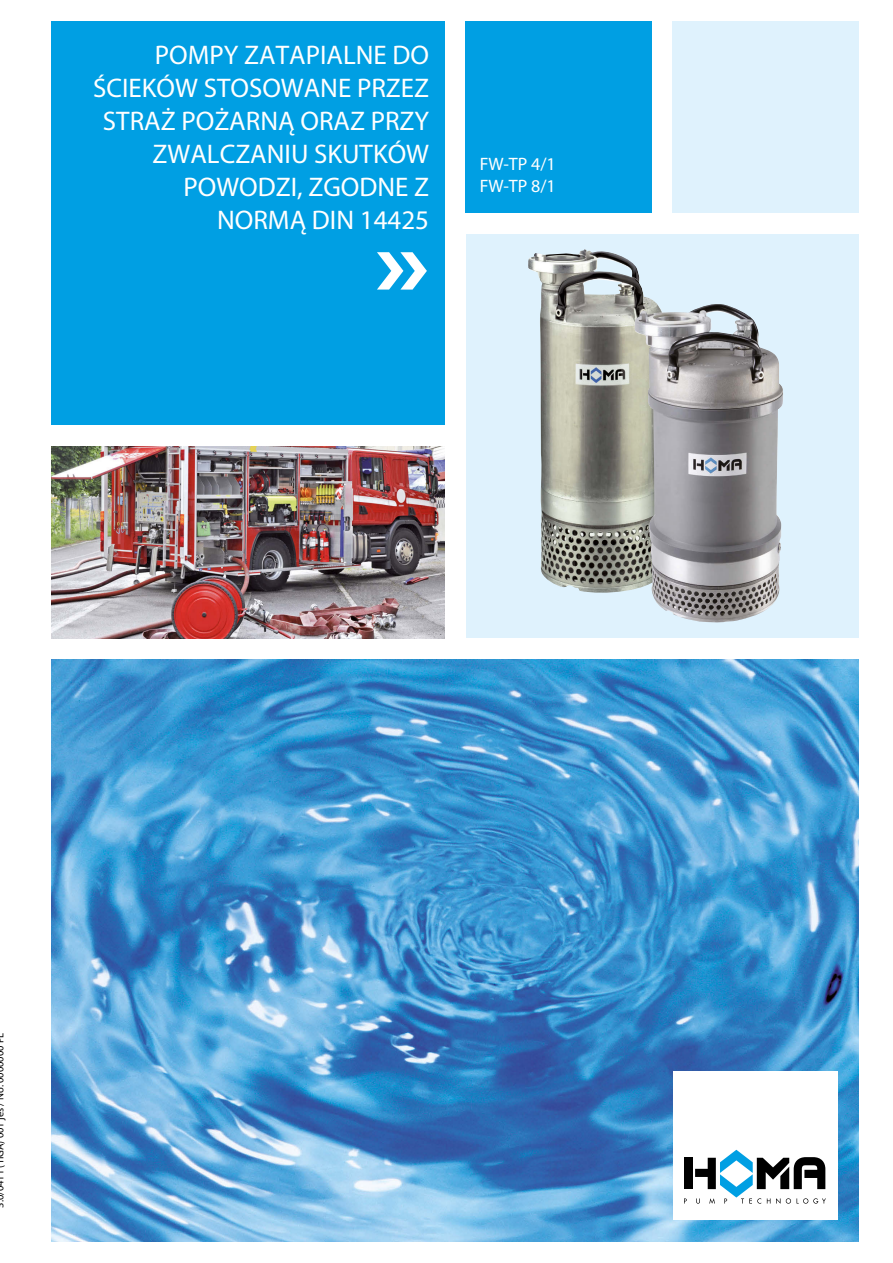
<style>
.page{position:relative;width:893px;height:1263px;background:#fff}
.page>*{position:absolute;margin:0;border:0;box-sizing:border-box;transform-origin:0 0}
.t1{font:27px/33px "Myriad Pro";color:#fff;text-align:right}
.t2{font:18px/21.6px "Myriad Pro";color:#fff}
.t3{font:10.5px "Myriad Pro";letter-spacing:-.005em;color:#000}
</style>
<div class="page">
<div style="left:51px;top:21px;width:393px;height:404px;background:#009fe3"></div>
<div style="left:466px;top:21px;width:186px;height:191px;background:#009fe3"></div>
<div style="left:673px;top:21px;width:186px;height:192px;background:#dff2fd"></div>
<img style="left:51px;top:659px;width:808px;height:583px">
<div style="left:673px;top:1071px;width:165px;height:149px;background:#fff"></div>
<svg style="left:377px;top:252px;width:50px;height:38px"></svg>
<div style="left:466px;top:234px;width:392px;height:404px;background:#dff2fd"></div>
<img style="left:528px;top:249px;width:129px;height:344px">
<img style="left:634px;top:304px;width:149px;height:318px">
<img style="left:51px;top:447px;width:393px;height:191px">
<svg style="left:684px;top:1198px;width:3px;height:5px"></svg>
<div style="left:684px;top:1158px;width:9px;height:31px;background:#000"></div>
<svg style="left:695px;top:1150px;width:131px;height:54px"></svg>
<p class="t1" style="left:93px;top:38px;width:337px">POMPY ZATAPIALNE DO<br>ŚCIEKÓW STOSOWANE PRZEZ<br>STRAŻ POŻARNĄ ORAZ PRZY<br>ZWALCZANIU SKUTKÓW<br>POWODZI, ZGODNE Z<br>NORMĄ DIN 14425</p>
<p class="t2" style="left:480px;top:153px;width:78px">FW-TP 4/1<br>FW-TP 8/1</p>
<p class="t3" style="left:-6px;top:1208px;width:177px;rotate:-90deg">3.0/0411 (TIGA) 001 jes / No. 0000000 PL</p>
</div>
